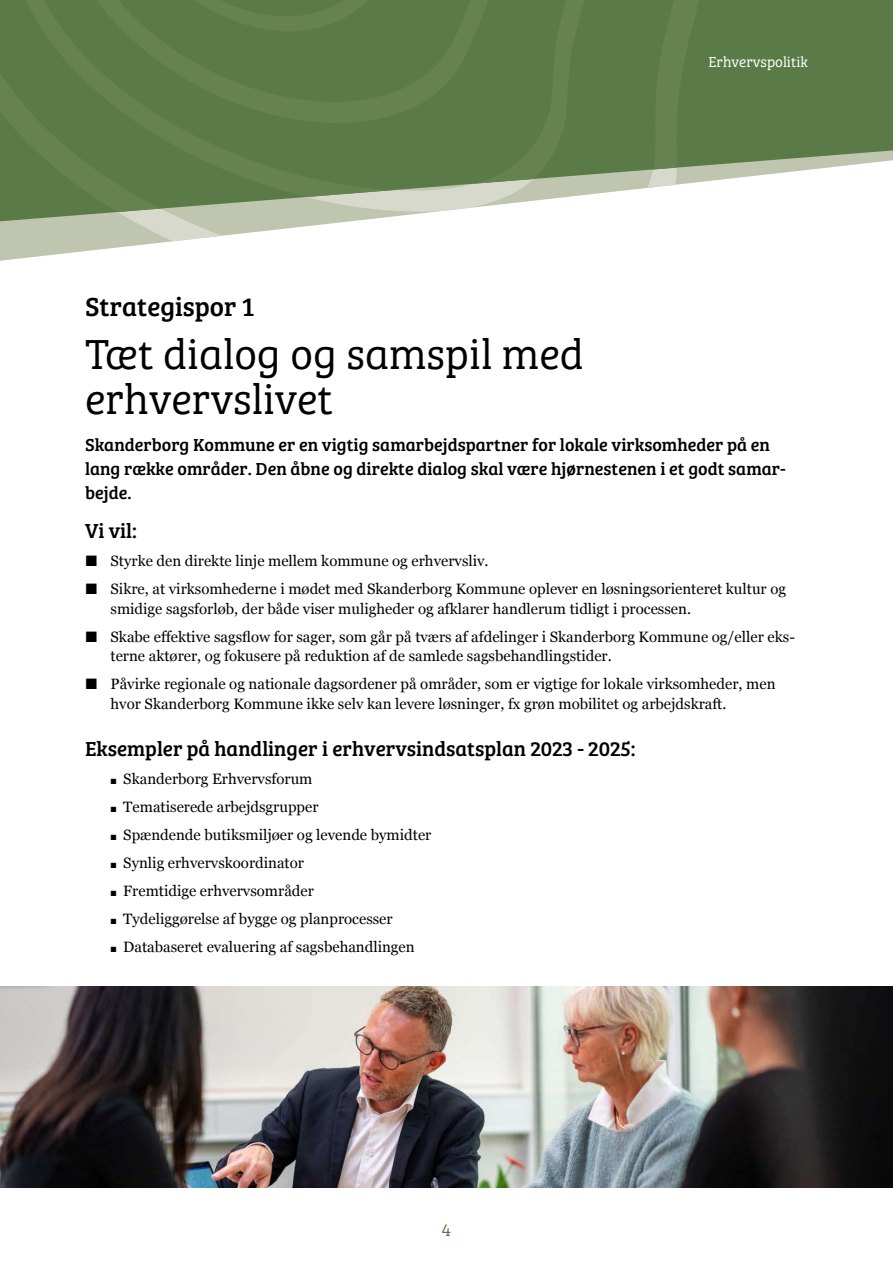
<style>
.page{position:relative;width:893px;height:1263px;background:#fff}
.page>*{position:absolute;margin:0;border:0;box-sizing:border-box;transform-origin:0 0}
.Overksrift_sort{font:43.5px/45px "Bree Serif Lt";color:#000}
.Overskrift_18_pt{font:27px "Bree Serif";color:#000}
.LIlle_overskrift_14_pt{font:21px "Bree Serif";color:#000}
.Brød_bree{font:18px/24px "Bree Serif";color:#000}
.t1{font:18px "Bree Serif Lt";color:#5a7b47}
.t2{font:15px/19.5px "Georgia";color:#000}
.t3{font:15px "Bree Serif Lt";color:#fff}
</style>
<div class="page">
<svg style="left:0;top:221px;width:352px;height:40px"></svg>
<svg style="left:719px;top:0;width:174px;height:180px;background:#6a8758"></svg>
<svg style="left:0;top:0;width:719px;height:221px;fill:#5a7b47"></svg>
<svg style="left:4px;top:0;width:609px;height:212px;background:#6b8859"></svg>
<svg style="left:64px;top:0;width:449px;height:123px;background:#5c7c49"></svg>
<img style="left:0;top:986px;width:893px;height:201px">
<p class="t3" style="left:709px;top:51px;width:101px">Erhvervspolitik</p>
<h2 class="Overskrift_18_pt" style="left:85px;top:286px;width:171px">Strategispor 1</h2>
<p class="Overksrift_sort" style="left:85px;top:330px;width:500px">Tæt dialog og samspil med erhvervslivet</p>
<p class="Brød_bree" style="left:85px;top:432px;width:702px">Skanderborg Kommune er en vigtig samarbejdspartner for lokale virksomheder på en lang række områder. Den åbne og direkte dialog skal være hjørnestenen i et godt samar&shy;bejde.</p>
<p class="LIlle_overskrift_14_pt" style="left:85px;top:515px;width:53px">Vi vil:</p>
<p class="t2" style="left:111px;top:550px;width:380px">Styrke den direkte linje mellem kommune og erhvervsliv.</p>
<p class="t2" style="left:111px;top:578px;width:677px">Sikre, at virksomhederne i mødet med Skanderborg Kommune oplever en løsningsorienteret kultur og smidige sagsforløb, der både viser muligheder og afklarer handlerum tidligt i processen.</p>
<p class="t2" style="left:111px;top:626px;width:686px">Skabe effektive sagsflow for sager, som går på tværs af afdelinger i Skanderborg Kommune og/eller eks&shy;terne aktører, og fokusere på reduktion af de samlede sagsbehandlingstider.</p>
<p class="t2" style="left:111px;top:673px;width:666px">Påvirke regionale og nationale dagsordener på områder, som er vigtige for lokale virksomheder, men hvor Skanderborg Kommune ikke selv kan levere løsninger, fx grøn mobilitet og arbejdskraft.</p>
<p class="LIlle_overskrift_14_pt" style="left:85px;top:733px;width:552px">Eksempler på handlinger i erhvervsindsatsplan 2023 - 2025:</p>
<p class="t2" style="left:123px;top:769px;width:191px">Skanderborg Erhvervsforum</p>
<p class="t2" style="left:123px;top:797px;width:197px">Tematiserede arbejdsgrupper</p>
<p class="t2" style="left:123px;top:825px;width:310px">Spændende butiksmiljøer og levende bymidter</p>
<p class="t2" style="left:123px;top:853px;width:182px">Synlig erhvervskoordinator</p>
<p class="t2" style="left:123px;top:881px;width:192px">Fremtidige erhvervsområder</p>
<p class="t2" style="left:123px;top:909px;width:271px">Tydeliggørelse af bygge og planprocesser</p>
<p class="t2" style="left:123px;top:937px;width:293px">Databaseret evaluering af sagsbehandlingen</p>
<p class="t1" style="left:442px;top:1216px;width:11px">4</p>
</div>
